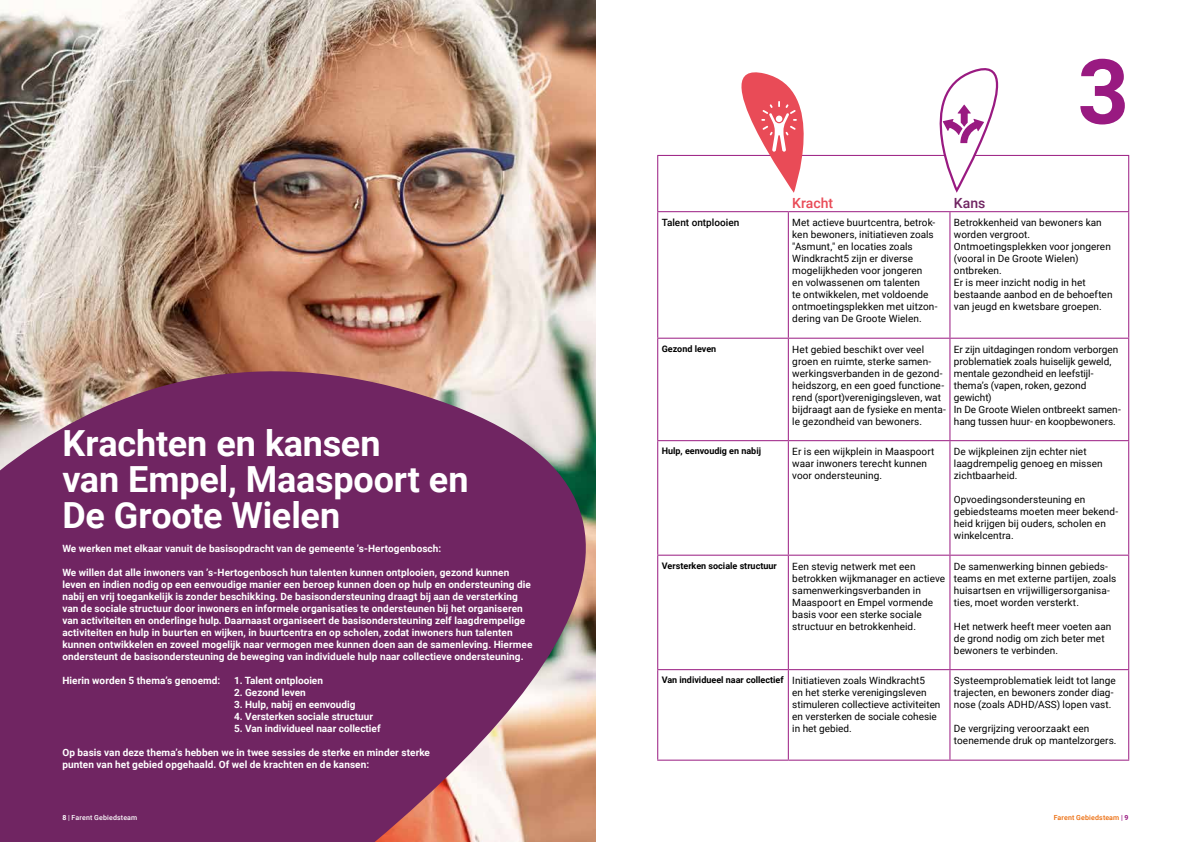
<style>
.page{position:relative;width:1191px;height:842px;background:#fff}
.page>*{position:absolute;margin:0;border:0;box-sizing:border-box;transform-origin:0 0}
.t1{font:700 90px "Roboto";color:#991a81}
.t2{font:700 36px/36px "Roboto";letter-spacing:-.005em;color:#fff}
.t3{font:500 14px "Roboto";color:#e94b57}
.t4{font:500 14px "Roboto";color:#702562}
.t5{font:10px/12px "Roboto";letter-spacing:.005em;color:#000}
.t6{font:700 10px/12px "Roboto";letter-spacing:.01em;color:#fff}
.t7{font:500 10px "Roboto";color:#000}
.t8{font:700 9px "Roboto";color:#000}
.t9{font:500 7px "Roboto";letter-spacing:.02em;color:#fff}
.t10{font:500 7px "Roboto";letter-spacing:.02em;color:#ec6907}
.s1{font-weight:400;font-size:10px}
.s2{font-weight:700}
.s3{font-weight:400}
.s4{color:#991a81}
.s5{font-weight:700;color:#991a81}
</style>
<div class="page">
<img style="left:0;top:0;width:595px;height:194px">
<img style="left:0;top:194px;width:596px;height:648px">
<svg style="left:658px;top:156px;width:470px;height:604px"></svg>
<hr style="left:657px;top:155px;width:131px;height:1px;background:#991a81">
<hr style="left:657px;top:156px;width:1px;height:55px;background:#991a81">
<hr style="left:788px;top:155px;width:162px;height:1px;background:#991a81">
<hr style="left:950px;top:155px;width:179px;height:1px;background:#991a81">
<hr style="left:1128px;top:156px;width:1px;height:55px;background:#991a81">
<hr style="left:657px;top:211px;width:131px;height:1px;background:#991a81">
<hr style="left:657px;top:212px;width:1px;height:126px;background:#991a81">
<hr style="left:657px;top:441px;width:1px;height:114px;background:#991a81">
<hr style="left:657px;top:670px;width:1px;height:90px;background:#991a81">
<hr style="left:1128px;top:670px;width:1px;height:90px;background:#991a81">
<hr style="left:657px;top:760px;width:131px;height:1px;background:#991a81">
<hr style="left:950px;top:760px;width:179px;height:1px;background:#991a81">
<hr style="left:788px;top:211px;width:162px;height:1px;background:#991a81">
<hr style="left:788px;top:212px;width:1px;height:126px;background:#991a81">
<hr style="left:788px;top:339px;width:1px;height:101px;background:#991a81">
<hr style="left:950px;top:211px;width:179px;height:1px;background:#991a81">
<hr style="left:949px;top:212px;width:1px;height:126px;background:#991a81">
<hr style="left:1128px;top:212px;width:1px;height:126px;background:#991a81">
<hr style="left:949px;top:339px;width:1px;height:101px;background:#991a81">
<hr style="left:1128px;top:441px;width:1px;height:114px;background:#991a81">
<hr style="left:657px;top:338px;width:131px;height:1px;background:#991a81">
<hr style="left:657px;top:339px;width:1px;height:101px;background:#991a81">
<hr style="left:788px;top:338px;width:162px;height:1px;background:#991a81">
<hr style="left:950px;top:338px;width:179px;height:1px;background:#991a81">
<hr style="left:1128px;top:339px;width:1px;height:101px;background:#991a81">
<hr style="left:657px;top:440px;width:131px;height:1px;background:#991a81">
<hr style="left:950px;top:440px;width:179px;height:1px;background:#991a81">
<hr style="left:657px;top:555px;width:131px;height:1px;background:#991a81">
<hr style="left:657px;top:556px;width:1px;height:113px;background:#991a81">
<hr style="left:788px;top:555px;width:162px;height:1px;background:#991a81">
<hr style="left:950px;top:555px;width:179px;height:1px;background:#991a81">
<hr style="left:1128px;top:556px;width:1px;height:113px;background:#991a81">
<hr style="left:657px;top:669px;width:131px;height:1px;background:#991a81">
<hr style="left:788px;top:669px;width:162px;height:1px;background:#991a81">
<hr style="left:950px;top:669px;width:179px;height:1px;background:#991a81">
<hr style="left:788px;top:440px;width:162px;height:1px;background:#991a81">
<hr style="left:788px;top:441px;width:1px;height:114px;background:#991a81">
<hr style="left:949px;top:441px;width:1px;height:114px;background:#991a81">
<hr style="left:788px;top:556px;width:1px;height:113px;background:#991a81">
<hr style="left:949px;top:556px;width:1px;height:113px;background:#991a81">
<hr style="left:788px;top:670px;width:1px;height:90px;background:#991a81">
<hr style="left:949px;top:670px;width:1px;height:90px;background:#991a81">
<hr style="left:788px;top:760px;width:162px;height:1px;background:#991a81">
<svg style="left:699px;top:72px;width:130px;height:121px"></svg>
<svg style="left:911px;top:68px;width:127px;height:125px"></svg>
<h2 class="t2" style="left:62px;top:424px;width:408px">Krachten en kansen<br>van Empel, Maaspoort en<br>De Groote Wielen</h2>
<p class="t6" style="left:62px;top:542px;width:380px">We werken met elkaar vanuit de basisopdracht van de gemeente ’s-Hertogenbosch:</p>
<p class="t6" style="left:62px;top:566px;width:472px">We willen dat alle inwoners van ’s-Hertogenbosch hun talenten kunnen ontplooien, gezond kunnen leven en indien nodig op een eenvoudige manier een beroep kunnen doen op hulp en ondersteuning die nabij en vrij toegankelijk is zonder beschikking. De basisondersteuning draagt bij aan de versterking van de sociale structuur door inwoners en informele organisaties te ondersteunen bij het organiseren van activiteiten en onderlinge hulp. Daarnaast organiseert de basisondersteuning zelf laagdrempelige activiteiten en hulp in buurten en wijken, in buurtcentra en op scholen, zodat inwoners hun talenten kunnen ontwikkelen en zoveel mogelijk naar vermogen mee kunnen doen aan de samenleving. Hiermee ondersteunt de basisondersteuning de beweging van individuele hulp naar collectieve ondersteuning.</p>
<p class="t6" style="left:62px;top:674px;width:159px">Hierin worden 5 thema’s genoemd:</p>
<p class="t6" style="left:234px;top:674px;width:90px">1. Talent ontplooien</p>
<p class="t6" style="left:234px;top:686px;width:73px">2. Gezond leven</p>
<p class="t6" style="left:234px;top:698px;width:123px">3. Hulp, nabij en eenvoudig</p>
<p class="t6" style="left:234px;top:710px;width:140px">4. Versterken sociale structuur</p>
<p class="t6" style="left:234px;top:722px;width:148px">5. Van individueel naar collectief</p>
<p class="t6" style="left:62px;top:746px;width:369px">Op basis van deze thema’s hebben we in twee sessies de sterke en minder sterke punten van het gebied opgehaald. Of wel de krachten en de kansen:</p>
<h3 class="t3" style="left:792px;top:193px;width:42px">Kracht</h3>
<h3 class="t4" style="left:954px;top:193px;width:33px">Kans</h3>
<h1 class="t1" style="left:1077px;top:29px;width:53px">3</h1>
<p class="t7" style="left:662px;top:216px;width:79px">Talent ontplooien</p>
<p class="t5" style="left:792px;top:216px;width:147px">Met actieve buurtcentra, betrok&shy;ken bewoners, initiatieven zoals "Asmunt," en locaties zoals<br>Windkracht5 zijn er diverse mogelijkheden voor jongeren<br>en volwassenen om talenten<br>te ontwikkelen, met voldoende ontmoetingsplekken met uitzon&shy;dering van De Groote Wielen.</p>
<p class="t5" style="left:954px;top:216px;width:160px">Betrokkenheid van bewoners kan worden vergroot.<br>Ontmoetingsplekken voor jongeren (vooral in De Groote Wielen) ontbreken.<br>Er is meer inzicht nodig in het bestaande aanbod en de behoeften van jeugd en kwetsbare groepen.</p>
<p class="t8" style="left:662px;top:342px;width:56px">Gezond leven</p>
<p class="t5" style="left:792px;top:343px;width:155px">Het gebied beschikt over veel groen en ruimte, sterke samen&shy;werkingsverbanden in de gezond&shy;heidszorg, en een goed functione&shy;rend (sport)verenigingsleven, wat bijdraagt aan de fysieke en menta&shy;le gezondheid van bewoners.</p>
<p class="t5" style="left:954px;top:343px;width:168px">Er zijn uitdagingen rondom verborgen problematiek zoals huiselijk geweld, mentale gezondheid en leefstijl&shy;thema’s (vapen, roken, gezond gewicht)<br>In De Groote Wielen ontbreekt samen&shy;hang tussen huur- en koopbewoners.</p>
<p class="t8" style="left:662px;top:445px;width:101px">Hulp, eenvoudig en nabij</p>
<p class="t5" style="left:792px;top:445px;width:144px">Er is een wijkplein in Maaspoort waar inwoners terecht kunnen voor ondersteuning.</p>
<p class="t5" style="left:954px;top:445px;width:150px">De wijkpleinen zijn echter niet laagdrempelig genoeg en missen zichtbaarheid.</p>
<p class="t5" style="left:954px;top:493px;width:166px">Opvoedingsondersteuning en gebiedsteams moeten meer bekend&shy;heid krijgen bij ouders, scholen en winkelcentra.</p>
<p class="t8" style="left:662px;top:559px;width:117px">Versterken sociale structuur</p>
<p class="t5" style="left:792px;top:560px;width:154px">Een stevig netwerk met een betrokken wijkmanager en actieve samenwerkingsverbanden in<br>Maaspoort en Empel vormende basis voor een sterke sociale structuur en betrokkenheid.</p>
<p class="t5" style="left:954px;top:560px;width:164px">De samenwerking binnen gebieds&shy;teams en met externe partijen, zoals huisartsen en vrijwilligersorganisa&shy;ties, moet worden versterkt.</p>
<p class="t5" style="left:954px;top:620px;width:159px">Het netwerk heeft meer voeten aan de grond nodig om zich beter met bewoners te verbinden.</p>
<p class="t8" style="left:662px;top:674px;width:265px">Van individueel naar collectief <span class="s1">Initiatieven zoals Windkracht5</span></p>
<p class="t5" style="left:792px;top:686px;width:150px">en het sterke verenigingsleven stimuleren collectieve activiteiten en versterken de sociale cohesie in het gebied.</p>
<p class="t5" style="left:954px;top:674px;width:163px">Systeemproblematiek leidt tot lange trajecten, en bewoners zonder diag&shy;nose (zoals ADHD/ASS) lopen vast.</p>
<p class="t5" style="left:954px;top:722px;width:164px">De vergrijzing veroorzaakt een toenemende druk op mantelzorgers.</p>
<p class="t9" style="left:62px;top:812px;width:76px"><span class="s2">8</span> <span class="s3">|</span> Farent Gebiedsteam</p>
<p class="t10" style="left:1053px;top:812px;width:76px">Farent Gebiedsteam <span class="s4">|</span> <span class="s5">9</span></p>
</div>
